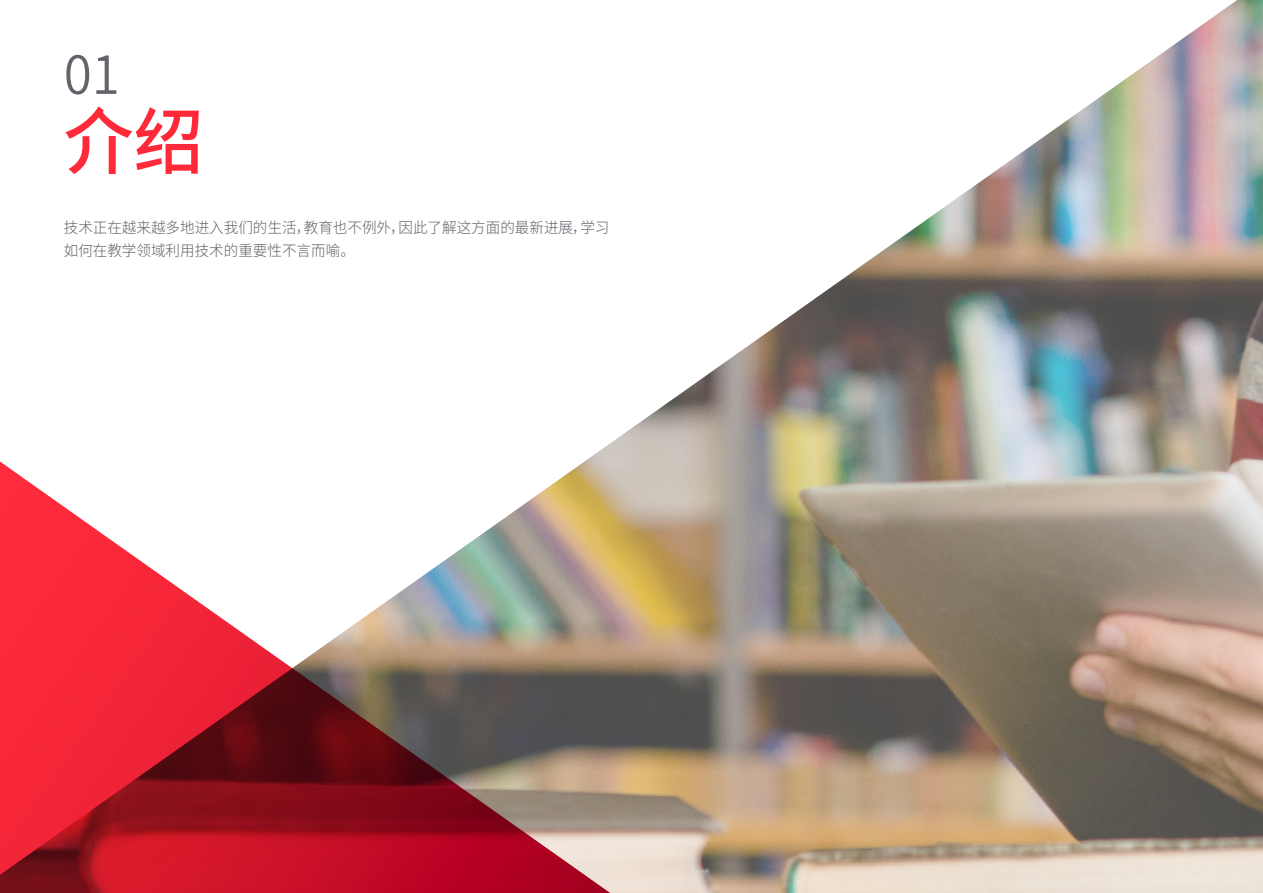
<style>
.page{position:relative;width:1263px;height:893px;background:#fff}
.page>*{position:absolute;margin:0;border:0;box-sizing:border-box;transform-origin:0 0}
.t1{font:500 72px "Source Han Sans CN";color:#ff293a}
.t2{font:52.5px "Source Han Sans CN";color:#61646a}
.t3{font:300 15px/22.5px "Source Han Sans CN";color:#61646a}
</style>
<div class="page">
<img style="left:607px;top:0;width:656px;height:893px">
<svg style="left:0;top:446px;width:640px;height:447px"></svg>
<h2 class="t2" style="left:64px;top:45px;width:57px">01</h2>
<h1 class="t1" style="left:64px;top:101px;width:141px">介绍</h1>
<p class="t3" style="left:64px;top:217px;width:547px">技术正在越来越多地进入我们的生活，教育也不例外，因此了解这方面的最新进展，学习如何在教学领域利用技术的重要性不言而喻。</p>
</div>
